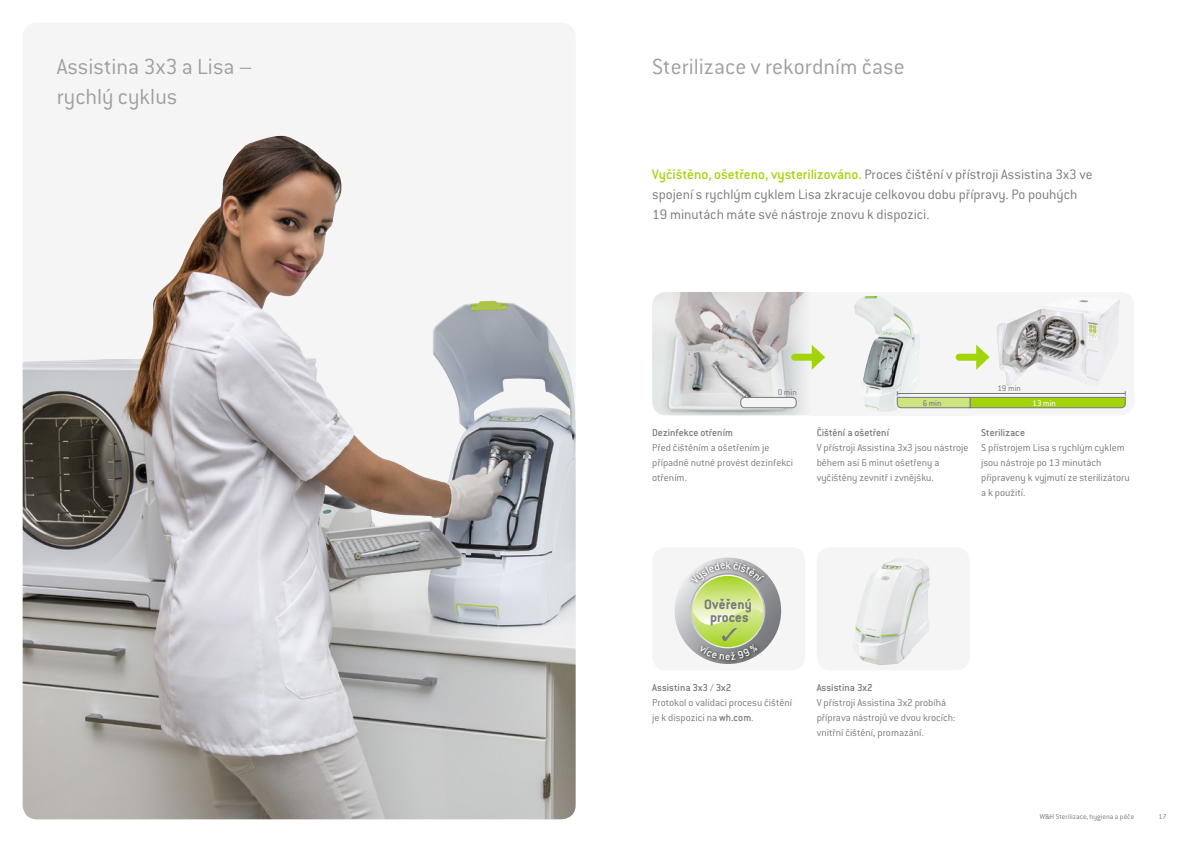
<style>
.page{position:relative;width:1191px;height:842px;background:#fff}
.page>*{position:absolute;margin:0;border:0;box-sizing:border-box;transform-origin:0 0}
.t1{font:300 24px/30px "Conduit ITC Pro";color:#9d9fa2}
.t2{font:300 15px/20px "Conduit ITC Pro";color:#76787b}
.t3{font:700 14.8px/13.3px "Conduit ITC Pro";letter-spacing:.01em;color:#76787b;text-align:center}
.t4{font:500 11.9px "Conduit ITC Pro";color:#fff}
.t5{font:500 11.7px "Conduit ITC Pro";color:#fff}
.t6{font:300 11px/15px "Conduit ITC Pro";color:#76787b}
.t7{font:500 11px "Conduit ITC Pro";color:#76787b}
.t8{font:300 9px "Conduit ITC Pro";color:#76787b}
.t9{font:9px "Conduit ITC Pro";color:#fff}
.t10{font:9px "Conduit ITC Pro";color:#76787b}
.t11{font:300 7.9px "Conduit ITC Pro";color:#76787b}
.s1{font-weight:500;color:#a2d40a}
.s2{font-weight:500}
</style>
<div class="page">
<div style="left:23px;top:23px;width:552px;height:796px;background:#f5f5f6;border-radius:14px"></div>
<img style="left:23px;top:136px;width:553px;height:683px">
<div style="left:652px;top:547px;width:153px;height:123px;background:#f5f5f6;border-radius:14px"></div>
<img style="left:713px;top:557px;width:30px;height:3px">
<img style="left:675px;top:560px;width:105px;height:104px">
<div style="left:816px;top:547px;width:153px;height:123px;background:#f5f5f6;border-radius:14px"></div>
<img style="left:855px;top:559px;width:74px;height:106px">
<div style="left:811px;top:292px;width:164px;height:123px;background:#f5f5f6"></div>
<img style="left:854px;top:296px;width:42px;height:116px">
<svg style="left:652px;top:292px;width:173px;height:123px;background:#d2d2cf"></svg>
<div style="left:740px;top:397px;width:56px;height:11px;background:#f5f5f6;border-radius:4px"></div>
<div style="left:740px;top:397px;width:56px;height:11px;border:1px solid #76787b;border-radius:4px"></div>
<svg style="left:896px;top:295px;width:230px;height:115px"></svg>
<svg style="left:690px;top:561px;width:74px;height:99px;background:#bac891"></svg>
<h1 class="t1" style="left:57px;top:51px;width:197px">Assistina 3x3 a Lisa – rychlý cyklus</h1>
<h1 class="t1" style="left:652px;top:51px;width:254px">Sterilizace v rekordním čase</h1>
<h2 class="t2" style="left:652px;top:164px;width:442px"><span class="s1">Vyčištěno, ošetřeno, vysterilizováno.</span> Proces čištění v přístroji Assistina 3x3 ve spojení s rychlým cyklem Lisa zkracuje celkovou dobu přípravy. Po pouhých<br>19 minutách máte své nástroje znovu k dispozici.</h2>
<p class="t8" style="left:778px;top:387px;width:21px">0 min</p>
<p class="t7" style="left:652px;top:426px;width:82px">Dezinfekce otřením</p>
<p class="t6" style="left:652px;top:440px;width:143px">Před čištěním a ošetřením je případně nutné provést dezinfekci otřením.</p>
<p class="t8" style="left:997px;top:383px;width:25px">19 min</p>
<p class="t10" style="left:922px;top:398px;width:20px">6 min</p>
<p class="t9" style="left:1032px;top:398px;width:25px">13 min</p>
<p class="t7" style="left:816px;top:426px;width:74px">Čištění a ošetření</p>
<p class="t6" style="left:816px;top:440px;width:153px">V přístroji Assistina 3x3 jsou nástroje během asi 6 minut ošetřeny a vyčištěny zevnitř i zvnějšku.</p>
<p class="t7" style="left:981px;top:426px;width:45px">Sterilizace</p>
<p class="t6" style="left:981px;top:440px;width:150px">S přístrojem Lisa s rychlým cyklem jsou nástroje po 13 minutách připraveny k vyjmutí ze sterilizátoru a k použití.</p>
<p class="t4" style="left:725px;top:558px;width:7px">k</p>
<h3 class="t3" style="left:704px;top:598px;width:49px">Ověřený proces</h3>
<p class="t5" style="left:725px;top:650px;width:7px">e</p>
<p class="t7" style="left:652px;top:681px;width:81px">Assistina 3x3 / 3x2</p>
<p class="t6" style="left:652px;top:695px;width:141px">Protokol o validaci procesu čištění je k dispozici na <span class="s2">wh.com</span>.</p>
<p class="t7" style="left:816px;top:681px;width:58px">Assistina 3x2</p>
<p class="t6" style="left:816px;top:695px;width:140px">V přístroji Assistina 3x2 probíhá příprava nástrojů ve dvou krocích: vnitřní čištění, promazání.</p>
<p class="t11" style="left:1039px;top:812px;width:96px">W&amp;H Sterilizace, hygiena a péče</p>
<p class="t11" style="left:1158px;top:812px;width:10px">17</p>
</div>
